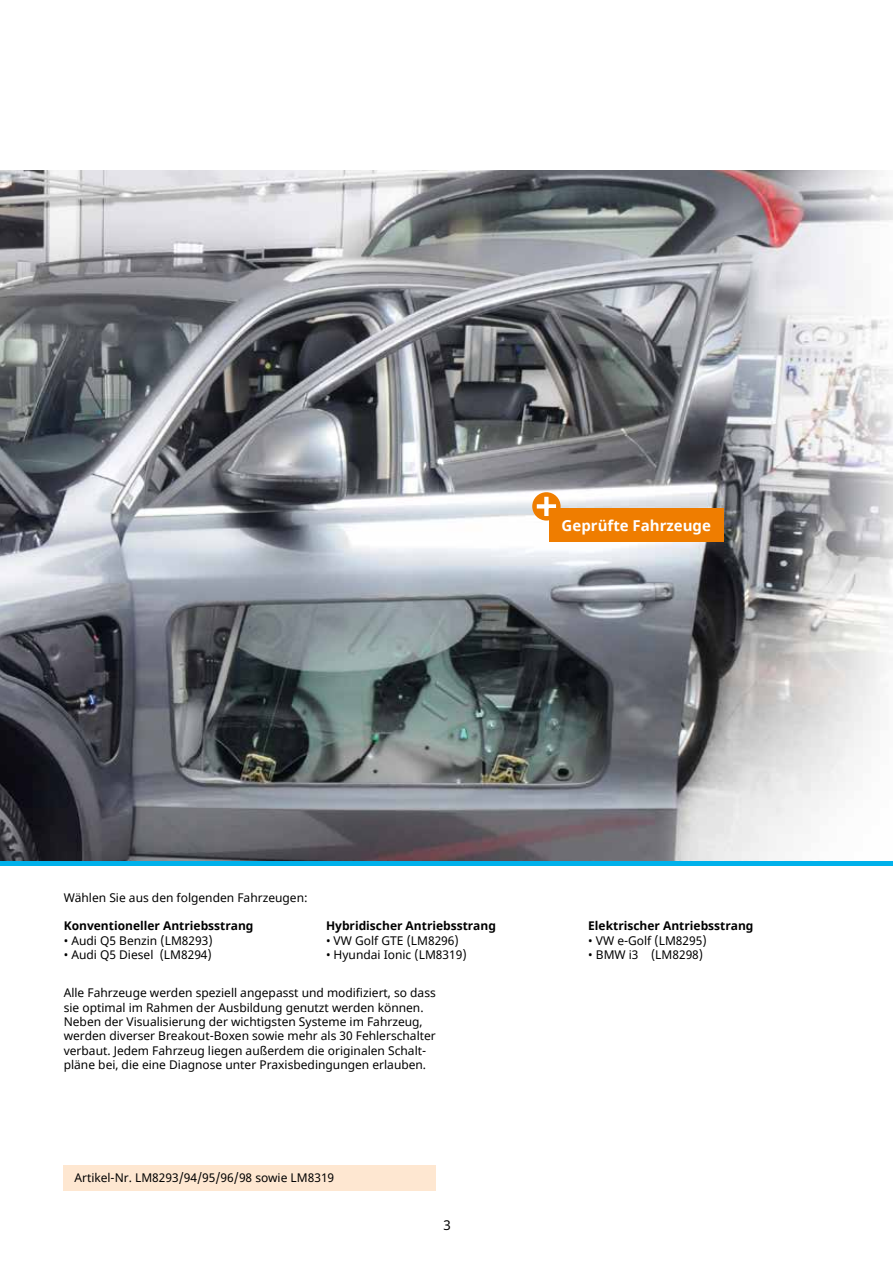
<style>
.page{position:relative;width:893px;height:1263px;background:#fff}
.page>*{position:absolute;margin:0;border:0;box-sizing:border-box;transform-origin:0 0}
.t1{font:700 15px "Noto Sans";color:#fff}
.t2{font:13.5px "Noto Sans";color:#000}
.t3{font:12px/14.4px "Noto Sans";color:#000}
.t4{font:700 12px "Noto Sans";color:#000}
</style>
<div class="page">
<img style="left:0;top:170px;width:893px;height:691px">
<hr style="left:0;top:861px;width:893px;height:4px;background:#00b1eb">
<svg style="left:532px;top:492px;width:29px;height:28px"></svg>
<svg style="left:537px;top:497px;width:19px;height:19px"></svg>
<div style="left:549px;top:508px;width:175px;height:34px;background:#ef7d00"></div>
<div style="left:64px;top:1165px;width:372px;height:26px;background:#fee7d1"></div>
<p class="t1" style="left:562px;top:515px;width:151px">Geprüfte Fahrzeuge</p>
<p class="t3" style="left:64px;top:890px;width:245px">Wählen Sie aus den folgenden Fahrzeugen:</p>
<p class="t4" style="left:64px;top:917px;width:191px">Konventioneller Antriebsstrang</p>
<p class="t3" style="left:64px;top:934px;width:150px">• Audi Q5 Benzin (LM8293)</p>
<p class="t3" style="left:64px;top:948px;width:150px">• Audi Q5 Diesel (LM8294)</p>
<p class="t4" style="left:326px;top:917px;width:172px">Hybridischer Antriebsstrang</p>
<p class="t3" style="left:326px;top:934px;width:134px">• VW Golf GTE (LM8296)</p>
<p class="t3" style="left:326px;top:948px;width:142px">• Hyundai Ionic (LM8319)</p>
<p class="t3" style="left:64px;top:986px;width:374px">Alle Fahrzeuge werden speziell angepasst und modifiziert, so dass sie optimal im Rahmen der Ausbildung genutzt werden können.<br>Neben der Visualisierung der wichtigsten Systeme im Fahrzeug, werden diverser Breakout-Boxen sowie mehr als 30 Fehlerschalter verbaut. Jedem Fahrzeug liegen außerdem die originalen Schalt&shy;pläne bei, die eine Diagnose unter Praxisbedingungen erlauben.</p>
<p class="t3" style="left:74px;top:1171px;width:261px">Artikel-Nr. LM8293/94/95/96/98 sowie LM8319</p>
<p class="t2" style="left:443px;top:1216px;width:9px">3</p>
<p class="t4" style="left:588px;top:917px;width:167px">Elektrischer Antriebsstrang</p>
<p class="t3" style="left:588px;top:934px;width:120px">• VW e-Golf (LM8295)</p>
<p class="t3" style="left:588px;top:948px;width:116px">• BMW i3 (LM8298)</p>
</div>
